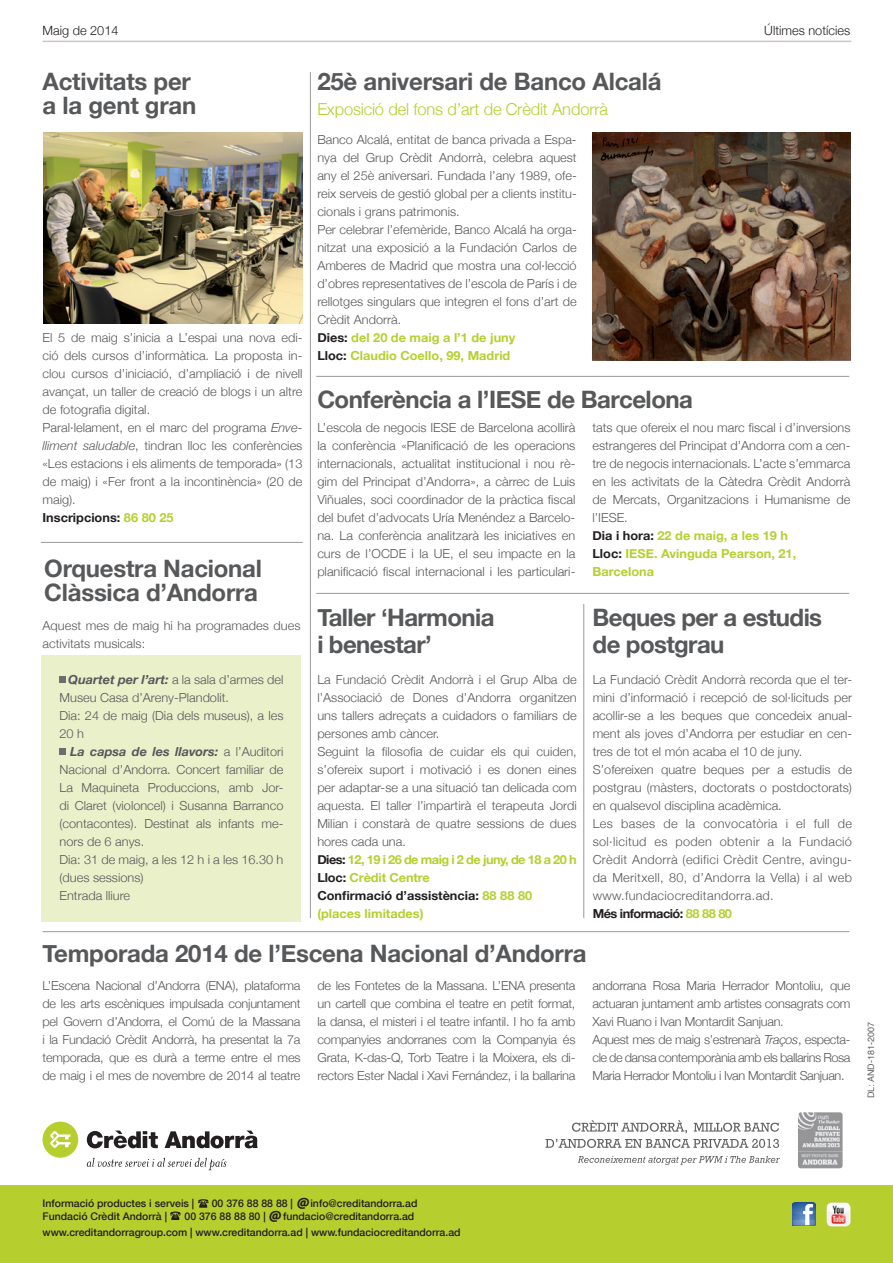
<style>
.page{position:relative;width:893px;height:1263px;background:#fff}
.page>*{position:absolute;margin:0;border:0;box-sizing:border-box;transform-origin:0 0}
.t1{font:700 24px/27px "Helvetica Neue";letter-spacing:-.01em;color:#57585a}
.t2{font:300 16.5px "Helvetica Neue";letter-spacing:-.01em;color:#b6cf2f}
.t3{font:300 12.75px "Helvetica Neue";color:#231f20}
.t4{font:12.6px "Aller Display";color:#231f20}
.t5{font:300 12.45px/18px "Helvetica Neue";color:#57585a}
.t6{font:300 12.45px/18px "Helvetica Neue";letter-spacing:-.03em;color:#57585a}
.t7{font:500 10.5px/16.2px "Helvetica Neue";color:#231f20}
.t8{font:9px "Helvetica";color:#636366}
.s1{font-style:italic}
.s2{font-weight:700;color:#231f20}
.s3{font-weight:700;color:#b6cf2f}
.s4{font-weight:700;font-style:italic}
</style>
<div class="page">
<hr style="left:43px;top:41px;width:808px;height:1px;background:#ccc6c4">
<div style="left:0;top:1185px;width:893px;height:78px;background:#b6cf2f"></div>
<img style="left:827px;top:1202px;width:23px;height:24px">
<svg style="left:198px;top:1199px;width:11px;height:9px"></svg>
<svg style="left:170px;top:1211px;width:11px;height:9px"></svg>
<svg style="left:792px;top:1202px;width:23px;height:24px"></svg>
<img style="left:44px;top:133px;width:258px;height:191px">
<svg style="left:43px;top:1121px;width:35px;height:37px"></svg>
<svg style="left:165px;top:1130px;width:93px;height:18px"></svg>
<svg style="left:87px;top:1130px;width:71px;height:18px"></svg>
<svg style="left:87px;top:1158px;width:140px;height:12px"></svg>
<hr style="left:310px;top:72px;width:1px;height:846px;background:#97999c">
<hr style="left:583px;top:604px;width:1px;height:314px;background:#97999c">
<hr style="left:41px;top:542px;width:262px;height:1px;background:#97999c">
<hr style="left:316px;top:376px;width:533px;height:1px;background:#97999c">
<hr style="left:316px;top:593px;width:533px;height:1px;background:#97999c">
<hr style="left:43px;top:931px;width:806px;height:1px;background:#97999c">
<img style="left:798px;top:1112px;width:45px;height:56px">
<svg style="left:578px;top:1156px;width:202px;height:9px"></svg>
<svg style="left:545px;top:1139px;width:234px;height:9px"></svg>
<svg style="left:572px;top:1120px;width:207px;height:13px"></svg>
<img style="left:593px;top:133px;width:257px;height:227px">
<div style="left:41px;top:656px;width:260px;height:266px;background:#e9f0ca"></div>
<svg style="left:60px;top:676px;width:6px;height:6px"></svg>
<svg style="left:60px;top:748px;width:6px;height:6px"></svg>
<p class="t3" style="left:43px;top:22px;width:78px">Maig de 2014</p>
<p class="t3" style="left:764px;top:22px;width:87px">Últimes notícies</p>
<h1 class="t1" style="left:43px;top:69px;width:155px;line-height:24px">Activitats per a la gent gran</h1>
<p class="t5" style="left:43px;top:328px;width:261px">El 5 de maig s’inicia a L’espai una nova edi&shy;ció dels cursos d’informàtica. La proposta in&shy;clou cursos d’iniciació, d’ampliació i de nivell avançat, un taller de creació de blogs i un altre de fotografia digital.<br>Paral·lelament, en el marc del programa <span class="s1">Enve&shy;lliment saludable</span>, tindran lloc les conferències «Les estacions i els aliments de temporada» (13 de maig) i «Fer front a la incontinència» (20 de maig).<br><span class="s2">Inscripcions:</span> <span class="s3">86 80 25</span></p>
<h1 class="t1" style="left:44px;top:556px;width:219px;line-height:24px">Orquestra Nacional<br>Clàssica d’Andorra</h1>
<p class="t5" style="left:43px;top:616px;width:259px">Aquest mes de maig hi ha programades dues activitats musicals:</p>
<p class="t5" style="left:60px;top:670px;width:225px;text-indent:9px"><span class="s4">Quartet per l’art:</span> a la sala d’armes del<br>Museu Casa d’Areny-Plandolit.<br>Dia: 24 de maig (Dia dels museus), a les<br>20 h</p>
<p class="t5" style="left:60px;top:742px;width:225px;text-indent:11px"><span class="s4">La capsa de les llavors:</span> a l’Auditori<br>Nacional d’Andorra. Concert familiar de<br>La Maquineta Produccions, amb Jor&shy;di Claret (violoncel) i Susanna Barranco (contacontes). Destinat als infants me&shy;nors de 6 anys.<br>Dia: 31 de maig, a les 12 h i a les 16.30 h (dues sessions)<br>Entrada lliure</p>
<h1 class="t1" style="left:317px;top:67px;width:346px">25è aniversari de Banco Alcalá</h1>
<h2 class="t2" style="left:317px;top:99px;width:292px">Exposició del fons d’art de Crèdit Andorrà</h2>
<p class="t5" style="left:317px;top:130px;width:261px">Banco Alcalá, entitat de banca privada a Espa&shy;nya del Grup Crèdit Andorrà, celebra aquest any el 25è aniversari. Fundada l’any 1989, ofe&shy;reix serveis de gestió global per a clients institu&shy;cionals i grans patrimonis.<br>Per celebrar l’efemèride, Banco Alcalá ha orga&shy;nitzat una exposició a la Fundación Carlos de Amberes de Madrid que mostra una col·lecció d’obres representatives de l’escola de París i de rellotges singulars que integren el fons d’art de Crèdit Andorrà.<br><span class="s2">Dies:</span> <span class="s3">del 20 de maig a l’1 de juny<br></span><span class="s2">Lloc:</span> <span class="s3">Claudio Coello, 99, Madrid</span></p>
<h1 class="t1" style="left:317px;top:385px;width:377px">Conferència a l’IESE de Barcelona</h1>
<p class="t5" style="left:317px;top:418px;width:260px;text-align:justify">L’escola de negocis IESE de Barcelona acollirà la conferència «Planificació de les operacions internacionals, actualitat institucional i nou rè&shy;gim del Principat d’Andorra», a càrrec de Luis Viñuales, soci coordinador de la pràctica fiscal del bufet d’advocats Uría Menéndez a Barcelo&shy;na. La conferència analitzarà les iniciatives en curs de l’OCDE i la UE, el seu impacte en la planificació fiscal internacional i les particulari-</p>
<p class="t5" style="left:592px;top:418px;width:260px">tats que ofereix el nou marc fiscal i d’inversions estrangeres del Principat d’Andorra com a cen&shy;tre de negocis internacionals. L’acte s’emmarca en les activitats de la Càtedra Crèdit Andorrà de Mercats, Organitzacions i Humanisme de l’IESE.<br><span class="s2">Dia i hora:</span> <span class="s3">22 de maig, a les 19 h<br></span><span class="s2">Lloc:</span> <span class="s3">IESE. Avinguda Pearson, 21, Barcelona</span></p>
<h1 class="t1" style="left:317px;top:603px;width:179px">Taller ‘Harmonia i benestar’</h1>
<h1 class="t1" style="left:593px;top:603px;width:231px">Beques per a estudis de postgrau</h1>
<p class="t5" style="left:317px;top:670px;width:261px">La Fundació Crèdit Andorrà i el Grup Alba de l’Associació de Dones d’Andorra organitzen uns tallers adreçats a cuidadors o familiars de persones amb càncer.<br>Seguint la filosofia de cuidar els qui cuiden, s’ofereix suport i motivació i es donen eines per adaptar-se a una situació tan delicada com aquesta. El taller l’impartirà el terapeuta Jordi Milian i constarà de quatre sessions de dues hores cada una.<br><span class="s2">Dies:</span> <span class="s3">12, 19 i 26 de maig i 2 de juny, de 18 a 20 h </span><span class="s2">Lloc:</span> <span class="s3">Crèdit Centre<br></span><span class="s2">Confirmació d’assistència:</span> <span class="s3">88 88 80 (places limitades)</span></p>
<p class="t5" style="left:593px;top:670px;width:261px">La Fundació Crèdit Andorrà recorda que el ter&shy;mini d’informació i recepció de sol·licituds per acollir-se a les beques que concedeix anual&shy;ment als joves d’Andorra per estudiar en cen&shy;tres de tot el món acaba el 10 de juny.<br>S’ofereixen quatre beques per a estudis de postgrau (màsters, doctorats o postdoctorats) en qualsevol disciplina acadèmica.<br>Les bases de la convocatòria i el full de sol·licitud es poden obtenir a la Fundació Crèdit Andorrà (edifici Crèdit Centre, avingu&shy;da Meritxell, 80, d’Andorra la Vella) i al web www.fundaciocreditandorra.ad.<br><span class="s2">Més informació:</span> <span class="s3">88 88 80</span></p>
<h1 class="t1" style="left:43px;top:940px;width:546px">Temporada 2014 de l’Escena Nacional d’Andorra</h1>
<p class="t5" style="left:43px;top:976px;width:259px;text-align:justify">L’Escena Nacional d’Andorra (ENA), plataforma de les arts escèniques impulsada conjuntament pel Govern d’Andorra, el Comú de la Massana i la Fundació Crèdit Andorrà, ha presentat la 7a temporada, que es durà a terme entre el mes de maig i el mes de novembre de 2014 al teatre</p>
<p class="t5" style="left:317px;top:976px;width:259px;text-align:justify">de les Fontetes de la Massana. L’ENA presenta un cartell que combina el teatre en petit format, la dansa, el misteri i el teatre infantil. I ho fa amb companyies andorranes com la Companyia és Grata, K-das-Q, Torb Teatre i la Moixera, els di&shy;rectors Ester Nadal i Xavi Fernández, i la ballarina</p>
<p class="t6" style="left:592px;top:976px;width:259px">andorrana Rosa Maria Herrador Montoliu, que actuaran juntament amb artistes consagrats com Xavi Ruano i Ivan Montardit Sanjuan.<br>Aquest mes de maig s’estrenarà <span class="s1">Traços</span>, especta&shy;cle de dansa contemporània amb els ballarins Rosa Maria Herrador Montoliu i Ivan Montardit Sanjuan.</p>
<p class="t8" style="left:864px;top:1098px;width:78px;rotate:-90deg">DL: AND-181-2007</p>
<p class="t4" style="left:297px;top:1195px;width:14px">@</p>
<p class="t7" style="left:43px;top:1195px;width:153px">Informació productes i serveis |</p>
<p class="t7" style="left:212px;top:1195px;width:83px">00 376 88 88 88 |</p>
<p class="t7" style="left:310px;top:1195px;width:109px">info@creditandorra.ad</p>
<p class="t7" style="left:43px;top:1207px;width:126px">Fundació Crèdit Andorrà |</p>
<p class="t7" style="left:185px;top:1207px;width:83px">00 376 88 88 80 |</p>
<p class="t4" style="left:269px;top:1207px;width:14px">@</p>
<p class="t7" style="left:43px;top:1207px;width:420px;text-indent:241px">fundacio@creditandorra.ad www.creditandorragroup.com | www.creditandorra.ad | www.fundaciocreditandorra.ad</p>
</div>
